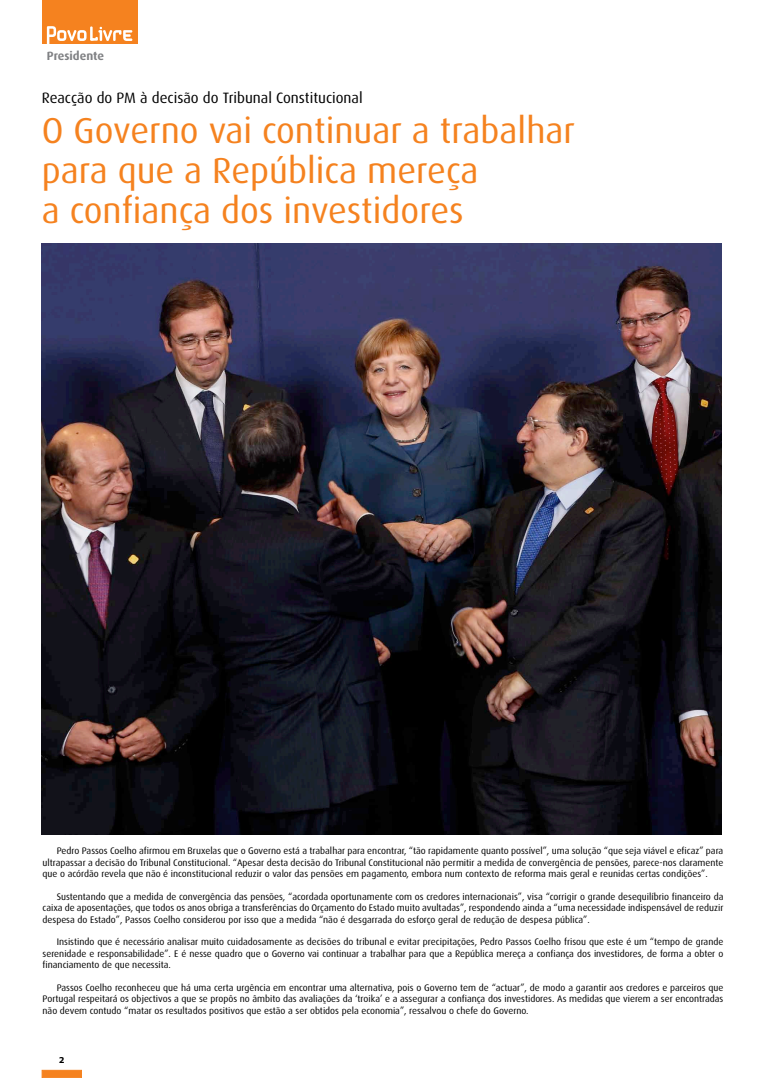
<style>
.page{position:relative;width:766px;height:1078px;background:#fff}
.page>*{position:absolute;margin:0;border:0;box-sizing:border-box;transform-origin:0 0}
.t1{font:36px/40px "Dax";color:#f5821f}
.t2{font:15px "Dax";color:#000}
.t3{font:700 12px "Dax";color:#808184}
.t4{font:9.5px/11.4px "Dax";color:#000;text-align:justify}
.t5{font:700 8px "Verdana";color:#000}
</style>
<div class="page">
<div style="left:42px;top:1069px;width:40px;height:8px;background:#f5821f;border:1px solid #f5821f"></div>
<div style="left:43px;top:0;width:95px;height:44px;background:#f5821f"></div>
<svg style="left:47px;top:26px;width:85px;height:18px"></svg>
<img style="left:42px;top:243px;width:679px;height:591px">
<p class="t3" style="left:47px;top:49px;width:59px">Presidente</p>
<h2 class="t2" style="left:42px;top:90px;width:322px">Reacção do PM à decisão do Tribunal Constitucional</h2>
<h1 class="t1" style="left:42px;top:111px;width:534px">O Governo vai continuar a trabalhar para que a República mereça<br>a confiança dos investidores</h1>
<p class="t4" style="left:43px;top:845px;width:682px;text-indent:14px">Pedro Passos Coelho afirmou em Bruxelas que o Governo está a trabalhar para encontrar, “tão rapidamente quanto possível”, uma solução “que seja viável e eficaz” para ultrapassar a decisão do Tribunal Constitucional. “Apesar desta decisão do Tribunal Constitucional não permitir a medida de convergência de pensões, parece-nos claramente que o acórdão revela que não é inconstitucional reduzir o valor das pensões em pagamento, embora num contexto de reforma mais geral e reunidas certas condições”.</p>
<p class="t4" style="left:43px;top:890px;width:682px;text-indent:14px">Sustentando que a medida de convergência das pensões, “acordada oportunamente com os credores internacionais”, visa “corrigir o grande desequilíbrio financeiro da caixa de aposentações, que todos os anos obriga a transferências do Orçamento do Estado muito avultadas”, respondendo ainda a “uma necessidade indispensável de reduzir despesa do Estado”, Passos Coelho considerou por isso que a medida “não é desgarrada do esforço geral de redução de despesa pública”.</p>
<p class="t4" style="left:43px;top:936px;width:682px;text-indent:14px">Insistindo que é necessário analisar muito cuidadosamente as decisões do tribunal e evitar precipitações, Pedro Passos Coelho frisou que este é um “tempo de grande serenidade e responsabilidade”. E é nesse quadro que o Governo vai continuar a trabalhar para que a República mereça a confiança dos investidores, de forma a obter o financiamento de que necessita.</p>
<p class="t4" style="left:43px;top:981px;width:682px;text-indent:14px">Passos Coelho reconheceu que há uma certa urgência em encontrar uma alternativa, pois o Governo tem de “actuar”, de modo a garantir aos credores e parceiros que Portugal respeitará os objectivos a que se propôs no âmbito das avaliações da ‘troika’ e a assegurar a confiança dos investidores. As medidas que vierem a ser encontradas não devem contudo “matar os resultados positivos que estão a ser obtidos pela economia”, ressalvou o chefe do Governo.</p>
<p class="t5" style="left:59px;top:1054px;width:7px">2</p>
</div>
